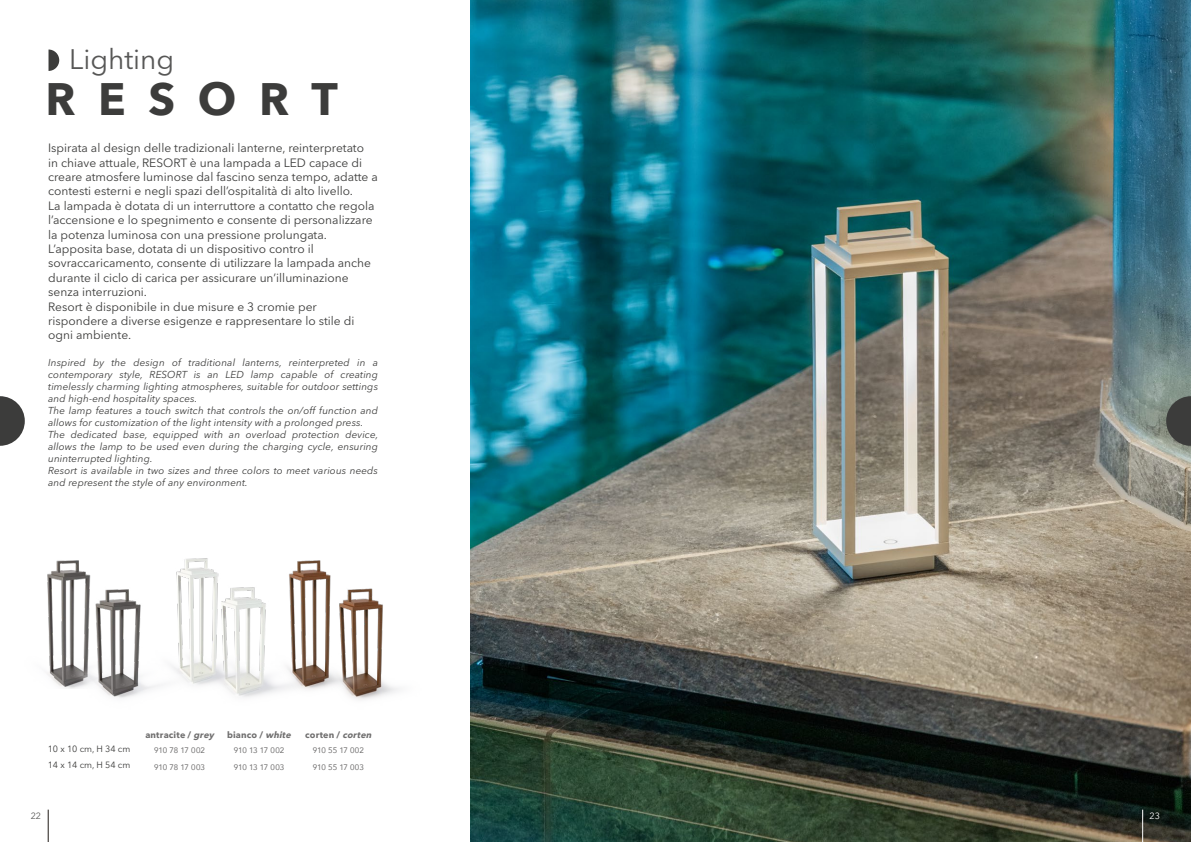
<style>
.page{position:relative;width:1191px;height:842px;background:#fff}
.page>*{position:absolute;margin:0;border:0;box-sizing:border-box;transform-origin:0 0}
.t1{font:700 45.4px "Avenir Next";letter-spacing:.5em;color:#3c3c3b}
.t2{font:28px "Avenir Next LT Pro";color:#575756}
.t3{font:12px/14.4px "Avenir Next LT Pro";color:#3c3c3b}
.t4{font:italic 10px/12px "Avenir Next LT Pro";letter-spacing:.01em;color:#3c3c3b}
.t5{font:700 9px "Avenir Next LT Pro";letter-spacing:.015em;color:#706f6f}
.t6{font:9px "Avenir Next LT Pro";color:#3c3c3b}
.t7{font:9px "Avenir Next LT Pro";color:#575756}
.t8{font:9px "Avenir Next LT Pro";color:#fff}
.t9{font:8px "Avenir";letter-spacing:-.005em;color:#706f6f}
.s1{font-style:italic}
</style>
<div class="page">
<img style="left:471px;top:0;width:720px;height:842px">
<svg style="left:0;top:396px;width:25px;height:50px"></svg>
<svg style="left:1166px;top:396px;width:25px;height:50px"></svg>
<svg style="left:49px;top:50px;width:10px;height:21px"></svg>
<img style="left:47px;top:560px;width:44px;height:20px">
<img style="left:47px;top:580px;width:96px;height:118px">
<img style="left:118px;top:558px;width:111px;height:134px">
<img style="left:354px;top:603px;width:45px;height:97px">
<img style="left:229px;top:560px;width:150px;height:138px">
<hr style="left:48px;top:810px;width:1px;height:32px;background:#1f1a16">
<hr style="left:1142px;top:810px;width:1px;height:32px;background:#fff">
<h2 class="t2" style="left:69px;top:43px;width:107px">Lighting</h2>
<h1 class="t1" style="left:45px;top:60px;width:294px">RESORT</h1>
<p class="t3" style="left:48px;top:141px;width:331px">Ispirata al design delle tradizionali lanterne, reinterpretato<br>in chiave attuale, RESORT è una lampada a LED capace di creare atmosfere luminose dal fascino senza tempo, adatte a contesti esterni e negli spazi dell’ospitalità di alto livello.<br>La lampada è dotata di un interruttore a contatto che regola l’accensione e lo spegnimento e consente di personalizzare la potenza luminosa con una pressione prolungata.<br>L’apposita base, dotata di un dispositivo contro il sovraccaricamento, consente di utilizzare la lampada anche durante il ciclo di carica per assicurare un’illuminazione senza interruzioni.<br>Resort è disponibile in due misure e 3 cromie per rispondere a diverse esigenze e rappresentare lo stile di ogni ambiente.</p>
<p class="t4" style="left:48px;top:356px;width:332px">Inspired by the design of traditional lanterns, reinterpreted in a contemporary style, RESORT is an LED lamp capable of creating timelessly charming lighting atmospheres, suitable for outdoor settings and high-end hospitality spaces.<br>The lamp features a touch switch that controls the on/off function and allows for customization of the light intensity with a prolonged press.<br>The dedicated base, equipped with an overload protection device, allows the lamp to be used even during the charging cycle, ensuring uninterrupted lighting.<br>Resort is available in two sizes and three colors to meet various needs and represent the style of any environment.</p>
<p class="t5" style="left:145px;top:730px;width:70px">antracite / <span class="s1">grey</span></p>
<p class="t5" style="left:227px;top:730px;width:67px">bianco / <span class="s1">white</span></p>
<p class="t5" style="left:305px;top:730px;width:70px">corten / <span class="s1">corten</span></p>
<p class="t6" style="left:48px;top:743px;width:84px">10 x 10 cm, H 34 cm</p>
<p class="t9" style="left:154px;top:744px;width:52px">910 78 17 002</p>
<p class="t9" style="left:234px;top:744px;width:52px">910 13 17 002</p>
<p class="t9" style="left:313px;top:744px;width:53px">910 55 17 002</p>
<p class="t6" style="left:48px;top:760px;width:84px">14 x 14 cm, H 54 cm</p>
<p class="t9" style="left:154px;top:760px;width:52px">910 78 17 003</p>
<p class="t9" style="left:234px;top:760px;width:52px">910 13 17 003</p>
<p class="t9" style="left:313px;top:760px;width:53px">910 55 17 003</p>
<p class="t7" style="left:31px;top:811px;width:12px">22</p>
<p class="t8" style="left:1149px;top:811px;width:12px">23</p>
</div>
